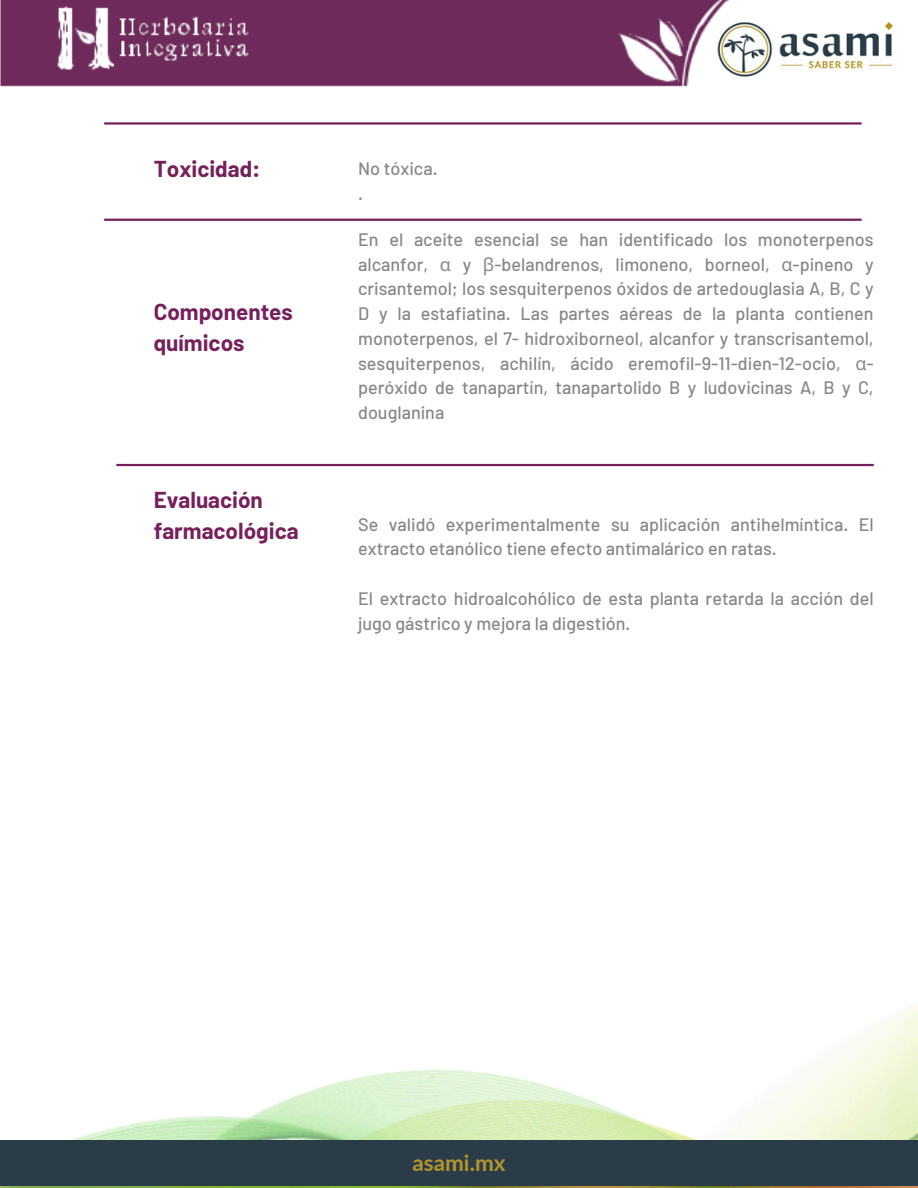
<style>
.page{position:relative;width:918px;height:1188px;background:#fff}
.page>*{position:absolute;margin:0;border:0;box-sizing:border-box;transform-origin:0 0}
.t1{font:700 22.5px/31.5px "Barlow";color:#76215c}
.t2{font:700 22.5px "Lato";color:#b3952c}
.t3{font:500 18px/24.8px "Barlow";color:#878787}
.s1{font-family:"Noto Sans";font-weight:400}
</style>
<div class="page">
<img style="left:0;top:1004px;width:918px;height:184px">
<hr style="left:116px;top:464px;width:758px;height:2px;background:#76215c">
<hr style="left:104px;top:122px;width:758px;height:3px;background:#76215c">
<hr style="left:104px;top:219px;width:758px;height:2px;background:#76215c">
<img style="left:0;top:0;width:730px;height:87px">
<img style="left:715px;top:19px;width:178px;height:60px">
<div style="left:0;top:1141px;width:918px;height:45px;background:#2a3c47"></div>
<p class="t1" style="left:154px;top:153px;width:108px">Toxicidad:</p>
<h1 class="t3" style="left:358px;top:156px;width:81px">No tóxica.</h1>
<h1 class="t3" style="left:358px;top:180px;width:6px">.</h1>
<p class="t1" style="left:154px;top:295px;width:141px">Componentes químicos</p>
<p class="t1" style="left:154px;top:483px;width:146px">Evaluación farmacológica</p>
<h1 class="t3" style="left:358px;top:226px;width:517px;text-align:justify">En el aceite esencial se han identificado los monoterpenos alcanfor, <span class="s1">α</span> y <span class="s1">β</span>-belandrenos, limoneno, borneol, <span class="s1">α</span>-pineno y crisantemol; los sesquiterpenos óxidos de artedouglasia A, B, C y D y la estafiatina. Las partes aéreas de la planta contienen monoterpenos, el 7- hidroxiborneol, alcanfor y transcrisantemol, sesquiterpenos, achilín, ácido eremofil-9-11-dien-12-ocio, <span class="s1">α&shy;</span>peróxido de tanapartín, tanapartolido B y ludovicinas A, B y C, douglanina</h1>
<p class="t3" style="left:358px;top:511px;width:517px">Se validó experimentalmente su aplicación antihelmíntica. El extracto etanólico tiene efecto antimalárico en ratas.</p>
<p class="t3" style="left:358px;top:585px;width:517px">El extracto hidroalcohólico de esta planta retarda la acción del jugo gástrico y mejora la digestión.</p>
<h1 class="t2" style="left:412px;top:1149px;width:95px">asami.mx</h1>
</div>
